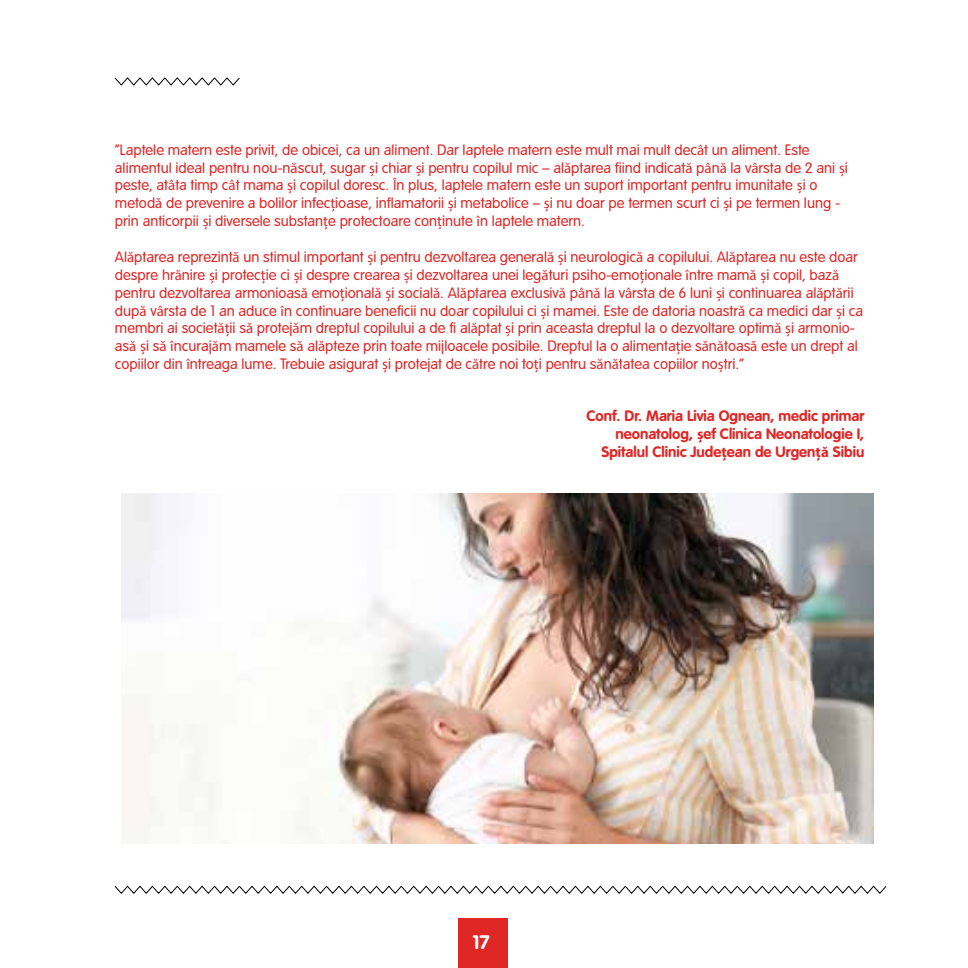
<style>
.page{position:relative;width:968px;height:968px;background:#fff}
.page>*{position:absolute;margin:0;border:0;box-sizing:border-box;transform-origin:0 0}
.t1{font:700 19.25px "Rotonda C";color:#fff}
.t2{font:14.88px/17.8px "Rotonda C";color:#df2726}
.t3{font:700 14.88px/17.8px "Rotonda C";color:#df2726;text-align:right}
.s1{font-family:"Myriad Pro"}
</style>
<div class="page">
<svg style="left:114px;top:77px;width:126px;height:9px"></svg>
<svg style="left:114px;top:885px;width:772px;height:8px"></svg>
<div style="left:458px;top:918px;width:50px;height:49px;background:#df2726"></div>
<img style="left:121px;top:493px;width:751px;height:350px">
<p class="t2" style="left:115px;top:141px;width:734px">”Laptele matern este privit, de obicei, ca un aliment. Dar laptele matern este mult mai mult dec<span class="s1">â</span>t un aliment. Este alimentul ideal pentru nou-n<span class="s1">ă</span>scut, sugar <span class="s1">ș</span>i chiar <span class="s1">ș</span>i pentru copilul mic – al<span class="s1">ă</span>ptarea fiind indicat<span class="s1">ă</span> p<span class="s1">â</span>n<span class="s1">ă</span> la v<span class="s1">â</span>rsta de 2 ani <span class="s1">ș</span>i peste, at<span class="s1">â</span>ta timp c<span class="s1">â</span>t mama <span class="s1">ș</span>i copilul doresc. <span class="s1">Î</span>n plus, laptele matern este un suport important pentru imunitate <span class="s1">ș</span>i o metod<span class="s1">ă</span> de prevenire a bolilor infec<span class="s1">ț</span>ioase, inflamatorii <span class="s1">ș</span>i metabolice – <span class="s1">ș</span>i nu doar pe termen scurt ci <span class="s1">ș</span>i pe termen lung - prin anticorpii <span class="s1">ș</span>i diversele substan<span class="s1">ț</span>e protectoare con<span class="s1">ț</span>inute <span class="s1">î</span>n laptele matern.</p>
<p class="t2" style="left:115px;top:248px;width:749px">Al<span class="s1">ă</span>ptarea reprezint<span class="s1">ă</span> un stimul important <span class="s1">ș</span>i pentru dezvoltarea general<span class="s1">ă ș</span>i neurologic<span class="s1">ă</span> a copilului. Al<span class="s1">ă</span>ptarea nu este doar despre hr<span class="s1">ă</span>nire <span class="s1">ș</span>i protec<span class="s1">ț</span>ie ci <span class="s1">ș</span>i despre crearea <span class="s1">ș</span>i dezvoltarea unei leg<span class="s1">ă</span>turi psiho-emo<span class="s1">ț</span>ionale <span class="s1">î</span>ntre mam<span class="s1">ă ș</span>i copil, baz<span class="s1">ă </span>pentru dezvoltarea armonioas<span class="s1">ă</span> emo<span class="s1">ț</span>ional<span class="s1">ă ș</span>i social<span class="s1">ă</span>. Al<span class="s1">ă</span>ptarea exclusiv<span class="s1">ă</span> p<span class="s1">â</span>n<span class="s1">ă</span> la v<span class="s1">â</span>rsta de 6 luni <span class="s1">ș</span>i continuarea al<span class="s1">ă</span>pt<span class="s1">ă</span>rii dup<span class="s1">ă</span> v<span class="s1">â</span>rsta de 1 an aduce <span class="s1">î</span>n continuare beneficii nu doar copilului ci <span class="s1">ș</span>i mamei. Este de datoria noastr<span class="s1">ă</span> ca medici dar <span class="s1">ș</span>i ca membri ai societ<span class="s1">ăț</span>ii s<span class="s1">ă</span> protej<span class="s1">ă</span>m dreptul copilului a de fi al<span class="s1">ă</span>ptat <span class="s1">ș</span>i prin aceasta dreptul la o dezvoltare optim<span class="s1">ă ș</span>i armonio&shy;as<span class="s1">ă ș</span>i s<span class="s1">ă î</span>ncuraj<span class="s1">ă</span>m mamele s<span class="s1">ă</span> al<span class="s1">ă</span>pteze prin toate mijloacele posibile. Dreptul la o alimenta<span class="s1">ț</span>ie s<span class="s1">ă</span>n<span class="s1">ă</span>toas<span class="s1">ă</span> este un drept al copiilor din <span class="s1">î</span>ntreaga lume. Trebuie asigurat <span class="s1">ș</span>i protejat de c<span class="s1">ă</span>tre noi to<span class="s1">ț</span>i pentru s<span class="s1">ă</span>n<span class="s1">ă</span>tatea copiilor no<span class="s1">ș</span>tri.”</p>
<p class="t3" style="left:586px;top:407px;width:279px">Conf. Dr. Maria Livia Ognean, medic primar neonatolog, <span class="s1">ș</span>ef Clinica Neonatologie I,<br>Spitalul Clinic Jude<span class="s1">ț</span>ean de Urgen<span class="s1">ță</span> Sibiu</p>
<p class="t1" style="left:472px;top:931px;width:19px">17</p>
</div>
